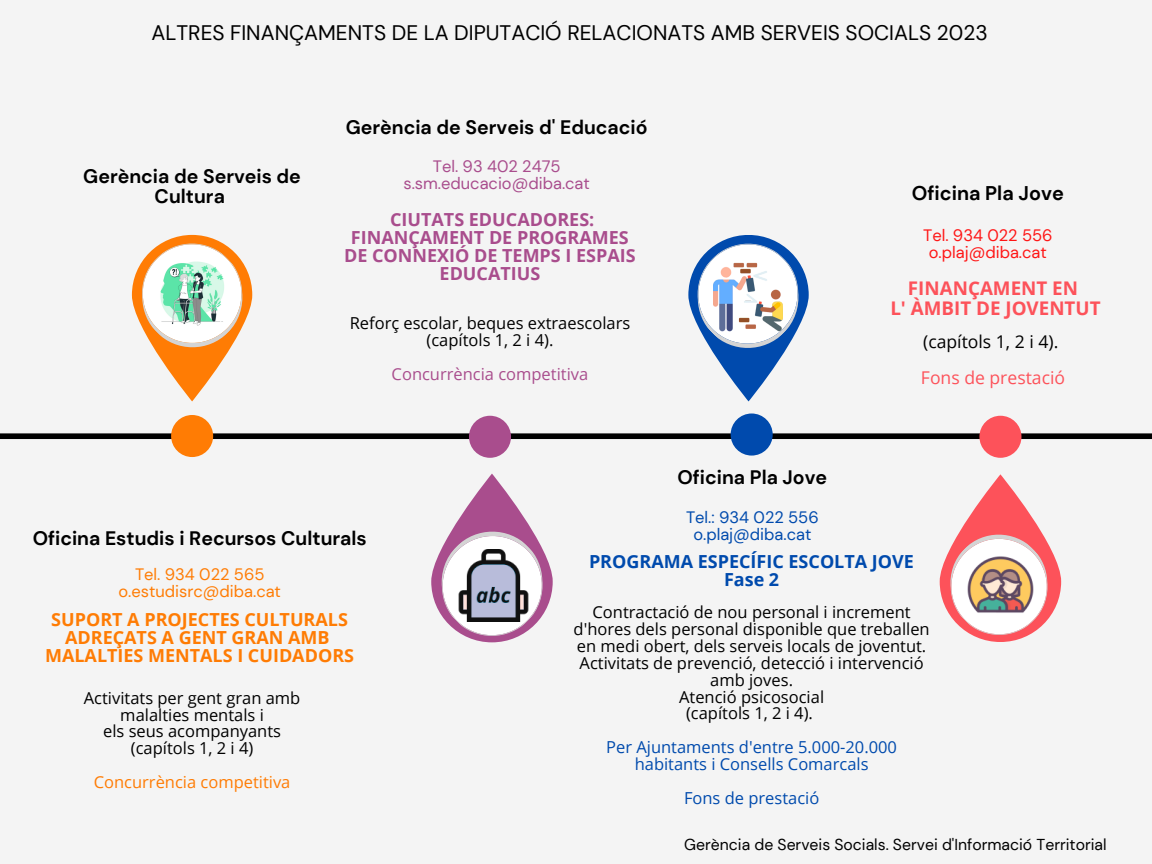
<style>
.page{position:relative;width:1152px;height:864px;background:#f4f4f4}
.page>*{position:absolute;margin:0;border:0;box-sizing:border-box;transform-origin:0 0}
.t1{font:21px "DM Sans";color:#000}
.t2{font:700 19.8px "DM Sans";color:#000}
.t3{font:700 19.5px/20.2px "DM Sans";color:#000;text-align:center}
.t4{font:700 18.75px/19.5px "Open Sans";color:#fd525a;text-align:center}
.t5{font:700 18px/18px "Open Sans";color:#a94d8d;text-align:center}
.t6{font:700 18px/18px "Open Sans";color:#ff7c04;text-align:center}
.t7{font:700 18px/18px "Open Sans";color:#004aad;text-align:center}
.t8{font:17.55px "Open Sans";color:#000}
.t9{font:17.55px "Open Sans";color:#fd525a}
.t10{font:16.5px/16.8px "Open Sans";color:#000;text-align:center}
.t11{font:16.5px/16.8px "Open Sans";color:#004aad;text-align:center}
.t12{font:16.5px/16.8px "DM Sans";color:#a94d8d;text-align:center}
.t13{font:16.5px/16.8px "DM Sans";color:#ff7c04;text-align:center}
.t14{font:16.5px/16.8px "DM Sans";color:#004aad;text-align:center}
.t15{font:16.5px/16.8px "DM Sans";color:#ff1616;text-align:center}
.t16{font:16.5px "Open Sans";color:#ff7c04}
.t17{font:16.5px "Open Sans";color:#a94d8d}
.t18{font:15.75px "DM Sans";color:#000}
</style>
<div class="page">
<svg style="left:132px;top:235px;width:120px;height:166px"></svg>
<svg style="left:940px;top:475px;width:121px;height:167px"></svg>
<svg style="left:431px;top:474px;width:122px;height:168px"></svg>
<svg style="left:131px;top:234px;width:122px;height:134px"></svg>
<svg style="left:939px;top:515px;width:123px;height:127px"></svg>
<svg style="left:431px;top:511px;width:122px;height:132px"></svg>
<div style="left:0;top:433px;width:1152px;height:6px;background:#000"></div>
<div style="left:171px;top:415px;width:42px;height:42px;background:#ff7c04;border-radius:50%"></div>
<div style="left:469px;top:416px;width:42px;height:42px;background:#a94d8d;border-radius:50%"></div>
<div style="left:979px;top:416px;width:42px;height:42px;background:#fd525a;border-radius:50%"></div>
<img style="left:458px;top:550px;width:72px;height:72px">
<img style="left:967px;top:551px;width:66px;height:67px">
<img style="left:159px;top:259px;width:66px;height:69px">
<svg style="left:688px;top:235px;width:121px;height:166px"></svg>
<div style="left:731px;top:413px;width:42px;height:43px;background:#004aad;border-radius:50%"></div>
<svg style="left:688px;top:235px;width:121px;height:134px"></svg>
<img style="left:714px;top:263px;width:68px;height:69px">
<p class="t1" style="left:152px;top:19px;width:838px">ALTRES FINANÇAMENTS DE LA DIPUTACIÓ RELACIONATS AMB SERVEIS SOCIALS 2023</p>
<p class="t3" style="left:83px;top:166px;width:219px">Gerència de Serveis de<br>Cultura</p>
<p class="t3" style="left:346px;top:117px;width:303px">Gerència de Serveis d' Educació</p>
<p class="t12" style="left:403px;top:158px;width:188px">Tel. 93 402 2475 s.sm.educacio@diba.cat</p>
<p class="t5" style="left:344px;top:210px;width:293px">CIUTATS EDUCADORES:<br>FINANÇAMENT DE PROGRAMES<br>DE CONNEXIÓ DE TEMPS I ESPAIS<br>EDUCATIUS</p>
<p class="t10" style="left:350px;top:315px;width:282px">Reforç escolar, beques extraescolars (capítols 1, 2 i 4).</p>
<p class="t17" style="left:392px;top:362px;width:198px">Concurrència competitiva</p>
<p class="t2" style="left:912px;top:181px;width:154px">Oficina Pla Jove</p>
<p class="t15" style="left:923px;top:227px;width:131px">Tel. 934 022 556 o.plaj@diba.cat</p>
<p class="t4" style="left:890px;top:278px;width:212px">FINANÇAMENT EN<br>L' ÀMBIT DE JOVENTUT</p>
<p class="t8" style="left:923px;top:329px;width:137px">(capítols 1, 2 i 4).</p>
<p class="t9" style="left:921px;top:365px;width:146px">Fons de prestació</p>
<p class="t3" style="left:33px;top:528px;width:336px">Oficina Estudis i Recursos Culturals</p>
<p class="t13" style="left:119px;top:566px;width:164px">Tel. 934 022 565 o.estudisrc@diba.cat</p>
<p class="t6" style="left:45px;top:610px;width:311px">SUPORT A PROJECTES CULTURALS<br>ADREÇATS A GENT GRAN AMB<br>MALALTIES MENTALS I CUIDADORS</p>
<p class="t10" style="left:84px;top:689px;width:218px">Activitats per gent gran amb malalties mentals i<br>els seus acompanyants (capítols 1, 2 i 4)</p>
<p class="t16" style="left:94px;top:770px;width:198px">Concurrència competitiva</p>
<p class="t3" style="left:678px;top:468px;width:151px">Oficina Pla Jove</p>
<p class="t14" style="left:686px;top:509px;width:134px">Tel.: 934 022 556 o.plaj@diba.cat</p>
<p class="t7" style="left:589px;top:553px;width:326px">PROGRAMA ESPECÍFIC ESCOLTA JOVE<br>Fase 2</p>
<p class="t10" style="left:574px;top:603px;width:358px">Contractació de nou personal i increment d'hores dels personal disponible que treballen en medi obert, dels serveis locals de joventut.<br>Activitats de prevenció, detecció i intervenció amb joves.<br>Atenció psicosocial<br>(capítols 1, 2 i 4).</p>
<p class="t11" style="left:606px;top:738px;width:292px">Per Ajuntaments d'entre 5.000-20.000 habitants i Consells Comarcals</p>
<p class="t11" style="left:684px;top:789px;width:137px">Fons de prestació</p>
<p class="t18" style="left:684px;top:835px;width:424px">Gerència de Serveis Socials. Servei d'Informació Territorial</p>
</div>
